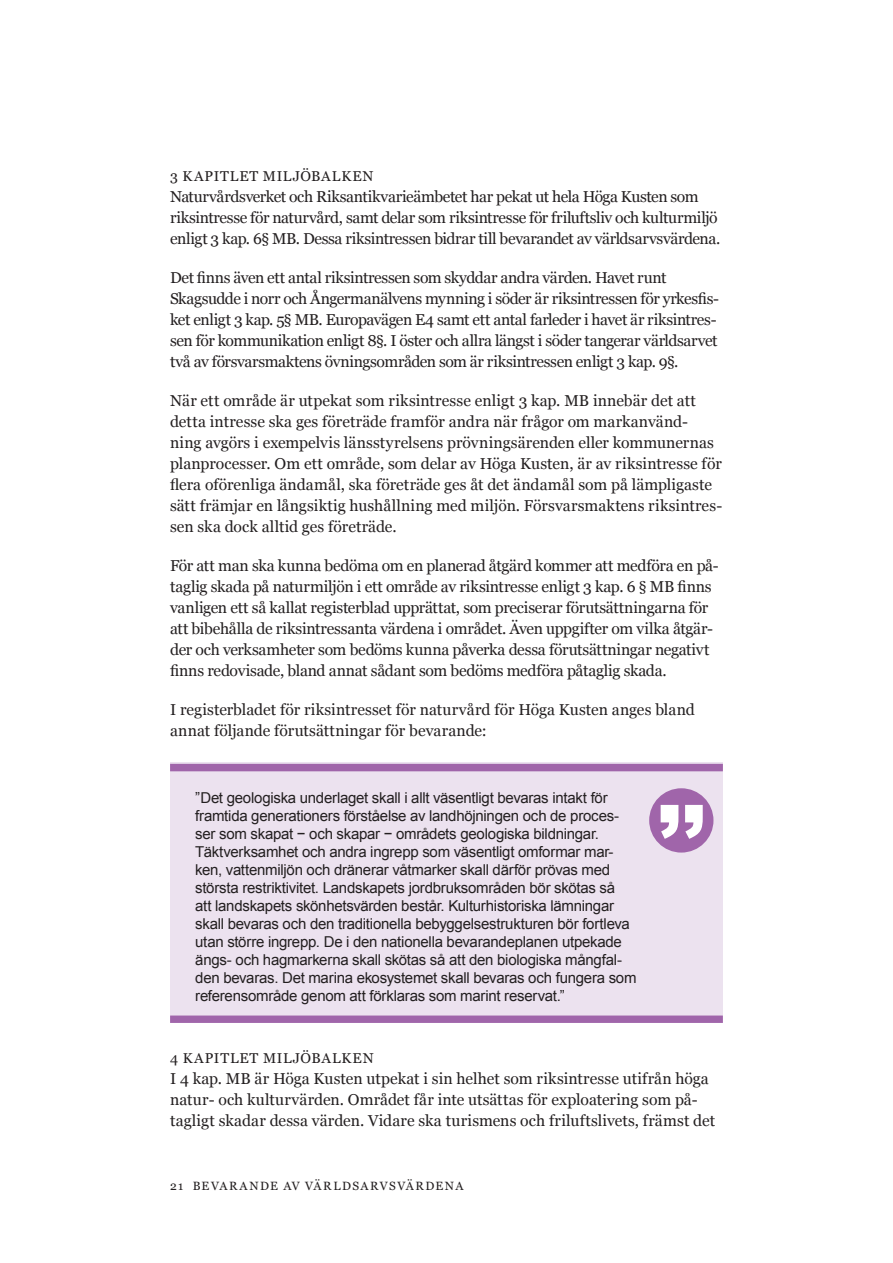
<style>
.page{position:relative;width:893px;height:1263px;background:#fff}
.page>*{position:absolute;margin:0;border:0;box-sizing:border-box;transform-origin:0 0}
.t1{font:700 100.2px "Antenna";color:#fff}
.t2{font:15.75px/21px "Georgia";letter-spacing:-.01em;color:#231f20}
.t3{font:15px/18px "Arial";letter-spacing:-.02em;color:#231f20}
.t4{font:14.25px "Georgia";letter-spacing:.06em;color:#231f20}
.t5{font:12px "Georgia";letter-spacing:.12em;color:#231f20}
</style>
<div class="page">
<div style="left:170px;top:1015px;width:553px;height:8px;background:#a065aa"></div>
<div style="left:170px;top:762px;width:553px;height:253px;background:#ece2ef"></div>
<div style="left:170px;top:764px;width:553px;height:7px;background:#a065aa"></div>
<div style="left:649px;top:788px;width:64px;height:64px;background:#a065aa;border-radius:50%"></div>
<p class="t4" style="left:170px;top:166px;width:205px">3 KAPITLET MILJÖBALKEN</p>
<p class="t2" style="left:170px;top:185px;width:552px">Naturvårdsverket och Riksantikvarieämbetet har pekat ut hela Höga Kusten som riksintresse för naturvård, samt delar som riksintresse för friluftsliv och kulturmiljö enligt 3 kap. 6§ MB. Dessa riksintressen bidrar till bevarandet av världsarvsvärdena.</p>
<p class="t2" style="left:170px;top:266px;width:550px">Det finns även ett antal riksintressen som skyddar andra värden. Havet runt Skagsudde i norr och Ångermanälvens mynning i söder är riksintressen för yrkesfis&shy;ket enligt 3 kap. 5§ MB. Europavägen E4 samt ett antal farleder i havet är riksintres&shy;sen för kommunikation enligt 8§. I öster och allra längst i söder tangerar världsarvet två av försvarsmaktens övningsområden som är riksintressen enligt 3 kap. 9§.</p>
<p class="t2" style="left:170px;top:389px;width:554px">När ett område är utpekat som riksintresse enligt 3 kap. MB innebär det att detta intresse ska ges företräde framför andra när frågor om markanvänd&shy;ning avgörs i exempelvis länsstyrelsens prövningsärenden eller kommunernas planprocesser. Om ett område, som delar av Höga Kusten, är av riksintresse för flera oförenliga ändamål, ska företräde ges åt det ändamål som på lämpligaste sätt främjar en långsiktig hushållning med miljön. Försvarsmaktens riksintres&shy;sen ska dock alltid ges företräde.</p>
<p class="t2" style="left:170px;top:554px;width:550px">För att man ska kunna bedöma om en planerad åtgärd kommer att medföra en på&shy;taglig skada på naturmiljön i ett område av riksintresse enligt 3 kap. 6 § MB finns vanligen ett så kallat registerblad upprättat, som preciserar förutsättningarna för att bibehålla de riksintressanta värdena i området. Även uppgifter om vilka åtgär&shy;der och verksamheter som bedöms kunna påverka dessa förutsättningar negativt finns redovisade, bland annat sådant som bedöms medföra påtaglig skada.</p>
<p class="t2" style="left:170px;top:698px;width:526px">I registerbladet för riksintresset för naturvård för Höga Kusten anges bland annat följande förutsättningar för bevarande:</p>
<p class="t3" style="left:195px;top:789px;width:443px">”Det geologiska underlaget skall i allt väsentligt bevaras intakt för framtida generationers förståelse av landhöjningen och de proces&shy;ser som skapat − och skapar − områdets geologiska bildningar.<br>Täktverksamhet och andra ingrepp som väsentligt omformar mar&shy;ken, vattenmiljön och dränerar våtmarker skall därför prövas med största restriktivitet. Landskapets jordbruksområden bör skötas så<br>att landskapets skönhetsvärden består. Kulturhistoriska lämningar skall bevaras och den traditionella bebyggelsestrukturen bör fortleva utan större ingrepp. De i den nationella bevarandeplanen utpekade ängs- och hagmarkerna skall skötas så att den biologiska mångfal&shy;den bevaras. Det marina ekosystemet skall bevaras och fungera som referensområde genom att förklaras som marint reservat.”</p>
<p class="t1" style="left:655px;top:783px;width:55px">”</p>
<p class="t4" style="left:170px;top:1048px;width:205px">4 KAPITLET MILJÖBALKEN</p>
<p class="t2" style="left:170px;top:1067px;width:547px">I 4 kap. MB är Höga Kusten utpekat i sin helhet som riksintresse utifrån höga natur- och kulturvärden. Området får inte utsättas för exploatering som på&shy;tagligt skadar dessa värden. Vidare ska turismens och friluftslivets, främst det</p>
<p class="t5" style="left:170px;top:1177px;width:15px">21</p>
<p class="t5" style="left:193px;top:1177px;width:272px">BEVARANDE AV VÄRLDSARVSVÄRDENA</p>
</div>
